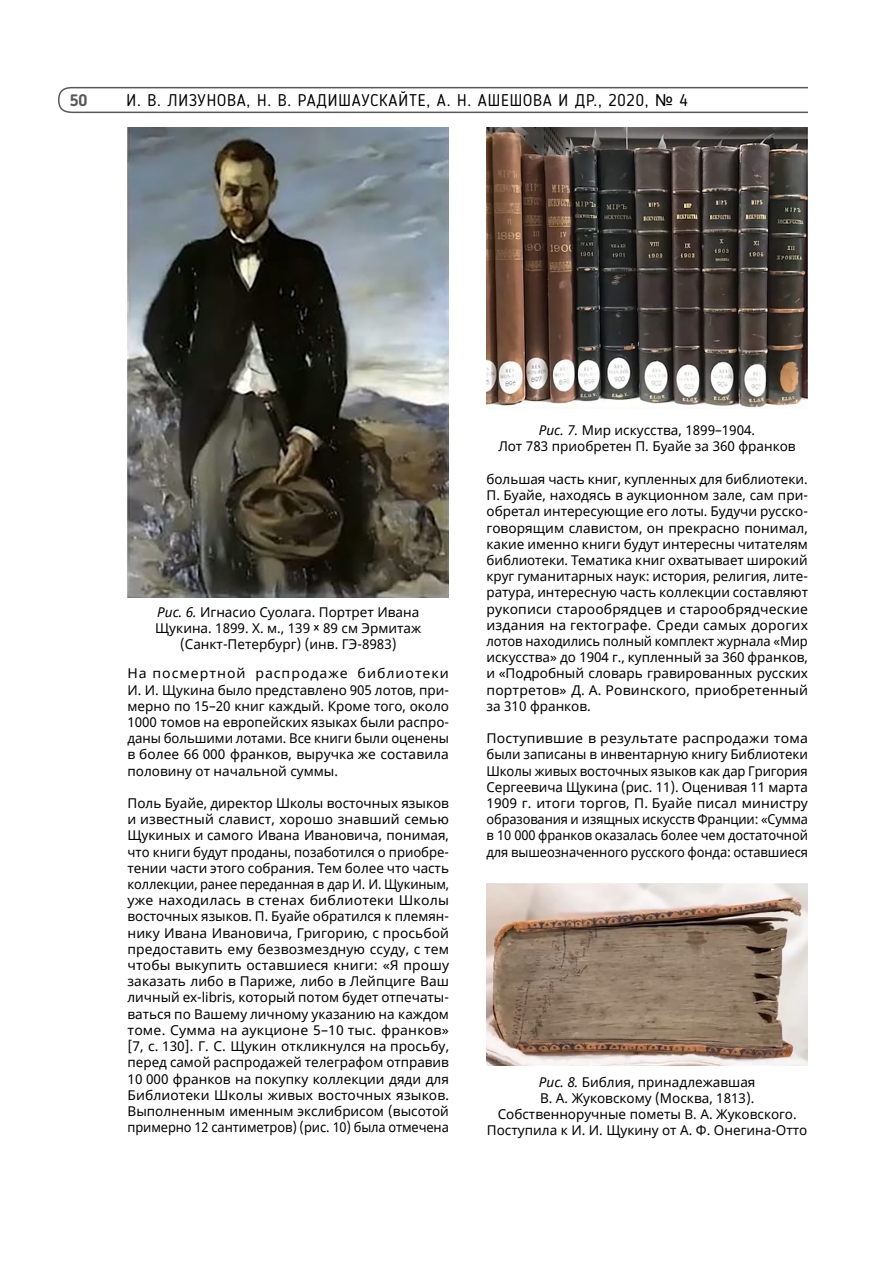
<style>
.page{position:relative;width:893px;height:1263px;background:#fff}
.page>*{position:absolute;margin:0;border:0;box-sizing:border-box;transform-origin:0 0}
.t1{font:16.5px "Blogger Sans";letter-spacing:.05em;color:#000}
.t2{font:700 16.5px "Blogger Sans";color:#58595b}
.t3{font:13.5px/16.2px "Noto Sans";color:#000;text-align:center}
.t4{font:13.5px/16.2px "Noto Sans";color:#000;text-align:justify;scale:1.04 1}
.s1{font-family:"Arial"}
.s2{font-style:italic}
</style>
<div class="page">
<svg style="left:58px;top:86px;width:750px;height:28px"></svg>
<img style="left:128px;top:128px;width:321px;height:469px">
<img style="left:487px;top:128px;width:321px;height:281px">
<img style="left:486px;top:884px;width:322px;height:181px">
<p class="t2" style="left:70px;top:90px;width:19px">50</p>
<p class="t1" style="left:126px;top:90px;width:563px">И. В. ЛИЗУНОВА, Н. В. РАДИШАУСКАЙТЕ, А. Н. АШЕШОВА И ДР., 2020, <span class="s1">№</span> 4</p>
<p class="t3" style="left:155px;top:604px;width:268px"><span class="s2">Рис. 6.</span> Игнасио Суолага. Портрет Ивана<br>Щукина. 1899. Х. м., 139 ˣ 89 см Эрмитаж (Санкт-Петербург) (инв. ГЭ-8983)</p>
<p class="t4" style="left:128px;top:666px;width:311px">На посмертной распродаже библиотеки И. И. Щукина было представлено 905 лотов, при&shy;мерно по 15–20 книг каждый. Кроме того, около 1000 томов на европейских языках были распро&shy;даны большими лотами. Все книги были оценены в более 66 000 франков, выручка же составила половину от начальной суммы.</p>
<p class="t3" style="left:128px;top:795px;width:323px;text-align:justify">Поль Буайе, директор Школы восточных языков и известный славист, хорошо знавший семью Щукиных и самого Ивана Ивановича, понимая, что книги будут проданы, позаботился о приобре&shy;тении части этого собрания. Тем более что часть коллекции, ранее переданная в дар И. И. Щукиным, уже находилась в стенах библиотеки Школы восточных языков. П. Буайе обратился к племян&shy;нику Ивана Ивановича, Григорию, с просьбой предоставить ему безвозмездную ссуду, с тем чтобы выкупить оставшиеся книги: «Я прошу заказать либо в Париже, либо в Лейпциге Ваш личный ex-libris, который потом будет отпечаты&shy;ваться по Вашему личному указанию на каждом томе. Сумма на аукционе 5–10 тыс. франков» [7, с. 130]. Г. С. Щукин откликнулся на просьбу, перед самой распродажей телеграфом отправив 10 000 франков на покупку коллекции дяди для Библиотеки Школы живых восточных языков.<br>Выполненным именным экслибрисом (высотой примерно 12 сантиметров) (рис. 10) была отмечена</p>
<p class="t3" style="left:498px;top:423px;width:299px"><span class="s2">Рис. 7.</span> Мир искусства, 1899–1904.<br>Лот 783 приобретен П. Буайе за 360 франков</p>
<p class="t3" style="left:486px;top:471px;width:323px;text-align:justify">большая часть книг, купленных для библиотеки.<br>П. Буайе, находясь в аукционном зале, сам при&shy;обретал интересующие его лоты. Будучи русско&shy;говорящим славистом, он прекрасно понимал, какие именно книги будут интересны читателям библиотеки. Тематика книг охватывает широкий круг гуманитарных наук: история, религия, лите&shy;ратура, интересную часть коллекции составляют рукописи старообрядцев и старообрядческие издания на гектографе. Среди самых дорогих лотов находились полный комплект журнала «Мир искусства» до 1904 г., купленный за 360 франков, и «Подробный словарь гравированных русских портретов» Д. А. Ровинского, приобретенный за 310 франков.</p>
<p class="t4" style="left:486px;top:731px;width:311px">Поступившие в результате распродажи тома были записаны в инвентарную книгу Библиотеки Школы живых восточных языков как дар Григория Сергеевича Щукина (рис. 11). Оценивая 11 марта 1909 г. итоги торгов, П. Буайе писал министру образования и изящных искусств Франции: «Сумма в 10 000 франков оказалась более чем достаточной для вышеозначенного русского фонда: оставшиеся</p>
<p class="t3" style="left:487px;top:1074px;width:322px"><span class="s2">Рис. 8.</span> Библия, принадлежавшая<br>В. А. Жуковскому (Москва, 1813).<br>Собственноручные пометы В. А. Жуковского.<br>Поступила к И. И. Щукину от А. Ф. Онегина-Отто</p>
</div>
